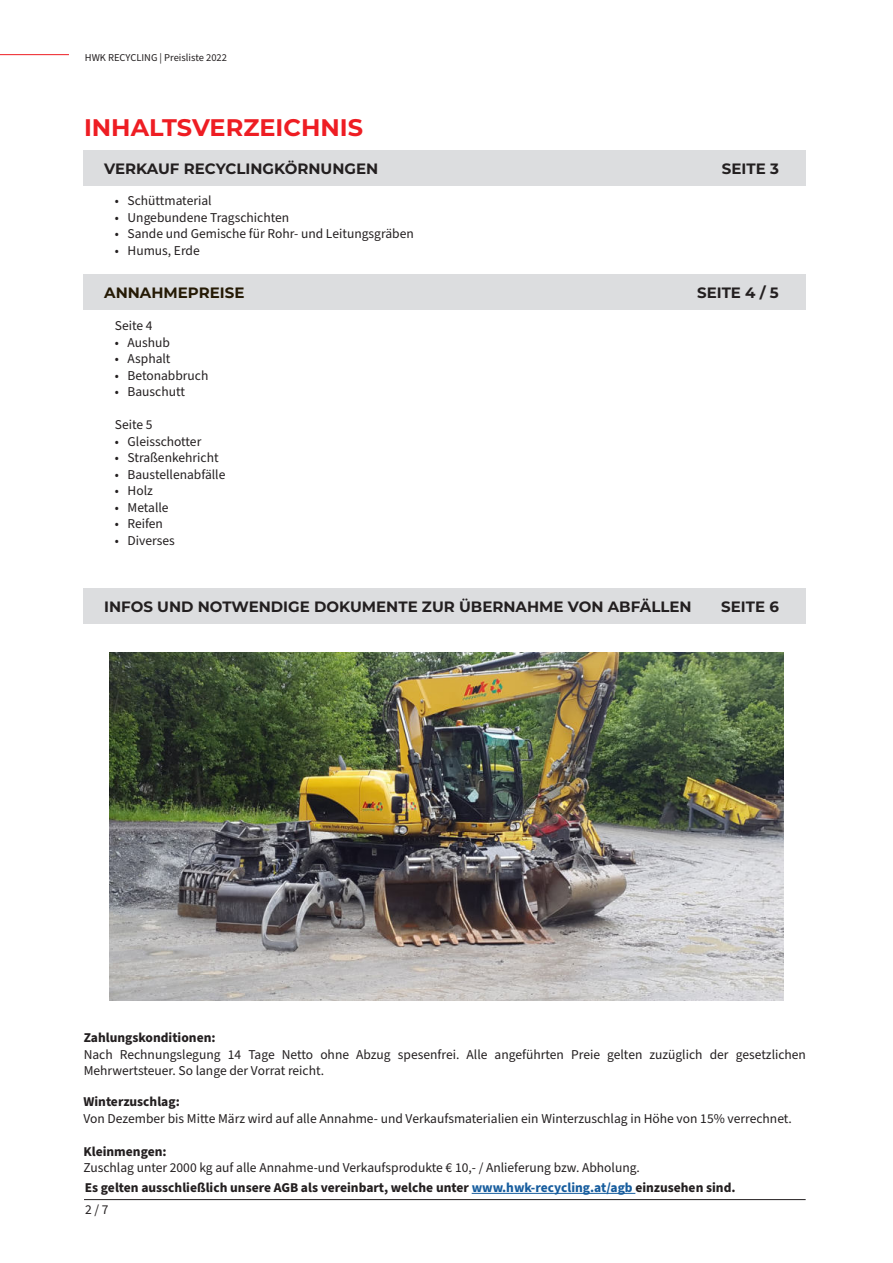
<style>
.page{position:relative;width:893px;height:1263px;background:#fff}
.page>*{position:absolute;margin:0;border:0;box-sizing:border-box;transform-origin:0 0}
.t1{font:700 24px "Montserrat";color:#ee1d23}
.t2{font:700 15px "Montserrat";color:#231f20}
.t3{font:700 15px "Montserrat";color:#251a05}
.t4{font:13.5px/16.5px "Source Sans Pro";color:#231f20}
.t5{font:700 13.5px "Source Sans Pro";color:#231f20}
.t6{font:10.5px "Source Sans Pro";color:#231f20}
.s1{color:#175d9e}
</style>
<div class="page">
<hr style="left:0;top:54px;width:69px;height:1px;background:#ee1d23">
<hr style="left:84px;top:1199px;width:722px;height:1px;background:#231f20">
<hr style="left:472px;top:1193px;width:163px;height:1px;background:#175d9e">
<div style="left:83px;top:150px;width:723px;height:36px;background:#dcdddf"></div>
<div style="left:83px;top:588px;width:723px;height:36px;background:#dcdddf"></div>
<div style="left:83px;top:274px;width:723px;height:35px;background:#dcdddf"></div>
<img style="left:109px;top:652px;width:675px;height:348px">
<p class="t6" style="left:85px;top:52px;width:144px">HWK RECYCLING | Preisliste 2022</p>
<h1 class="t1" style="left:84px;top:114px;width:280px">INHALTSVERZEICHNIS</h1>
<p class="t2" style="left:104px;top:161px;width:276px">VERKAUF RECYCLINGKÖRNUNGEN</p>
<p class="t2" style="left:722px;top:161px;width:59px">SEITE 3</p>
<p class="t4" style="left:115px;top:193px;width:98px">• Schüttmaterial</p>
<p class="t4" style="left:115px;top:210px;width:176px">• Ungebundene Tragschichten</p>
<p class="t4" style="left:115px;top:226px;width:300px">• Sande und Gemische für Rohr- und Leitungsgräben</p>
<p class="t4" style="left:115px;top:243px;width:87px">• Humus, Erde</p>
<p class="t3" style="left:104px;top:284px;width:142px">ANNAHMEPREISE</p>
<p class="t2" style="left:697px;top:284px;width:83px">SEITE 4 / 5</p>
<p class="t4" style="left:115px;top:318px;width:39px">Seite 4</p>
<p class="t4" style="left:115px;top:334px;width:57px">• Aushub</p>
<p class="t4" style="left:115px;top:351px;width:57px">• Asphalt</p>
<p class="t4" style="left:115px;top:367px;width:95px">• Betonabbruch</p>
<p class="t4" style="left:115px;top:384px;width:72px">• Bauschutt</p>
<p class="t4" style="left:115px;top:417px;width:39px">Seite 5</p>
<p class="t4" style="left:115px;top:433px;width:88px">• Gleisschotter</p>
<p class="t4" style="left:115px;top:450px;width:105px">• Straßenkehricht</p>
<p class="t4" style="left:115px;top:466px;width:112px">• Baustellenabfälle</p>
<p class="t4" style="left:115px;top:483px;width:40px">• Holz</p>
<p class="t4" style="left:115px;top:499px;width:55px">• Metalle</p>
<p class="t4" style="left:115px;top:516px;width:50px">• Reifen</p>
<p class="t4" style="left:115px;top:532px;width:62px">• Diverses</p>
<p class="t2" style="left:104px;top:599px;width:589px">INFOS UND NOTWENDIGE DOKUMENTE ZUR ÜBERNAHME VON ABFÄLLEN</p>
<p class="t2" style="left:721px;top:599px;width:59px">SEITE 6</p>
<p class="t5" style="left:84px;top:1032px;width:133px">Zahlungskonditionen:</p>
<p class="t4" style="left:84px;top:1047px;width:724px">Nach Rechnungslegung 14 Tage Netto ohne Abzug spesenfrei. Alle angeführten Preie gelten zuzüglich der gesetzlichen<br>Mehrwertsteuer. So lange der Vorrat reicht.</p>
<p class="t5" style="left:83px;top:1096px;width:98px">Winterzuschlag:</p>
<p class="t4" style="left:83px;top:1110px;width:710px">Von Dezember bis Mitte März wird auf alle Annahme- und Verkaufsmaterialien ein Winterzuschlag in Höhe von 15% verrechnet.</p>
<p class="t5" style="left:83px;top:1145px;width:85px">Kleinmengen:</p>
<p class="t4" style="left:83px;top:1160px;width:558px">Zuschlag unter 2000 kg auf alle Annahme-und Verkaufsprodukte € 10,- / Anlieferung bzw. Abholung.</p>
<p class="t5" style="left:85px;top:1182px;width:652px">Es gelten ausschließlich unsere AGB als vereinbart, welche unter <span class="s1">www.hwk-recycling.at/agb</span> einzusehen sind.</p>
<p class="t4" style="left:85px;top:1201px;width:25px">2 / 7</p>
</div>
